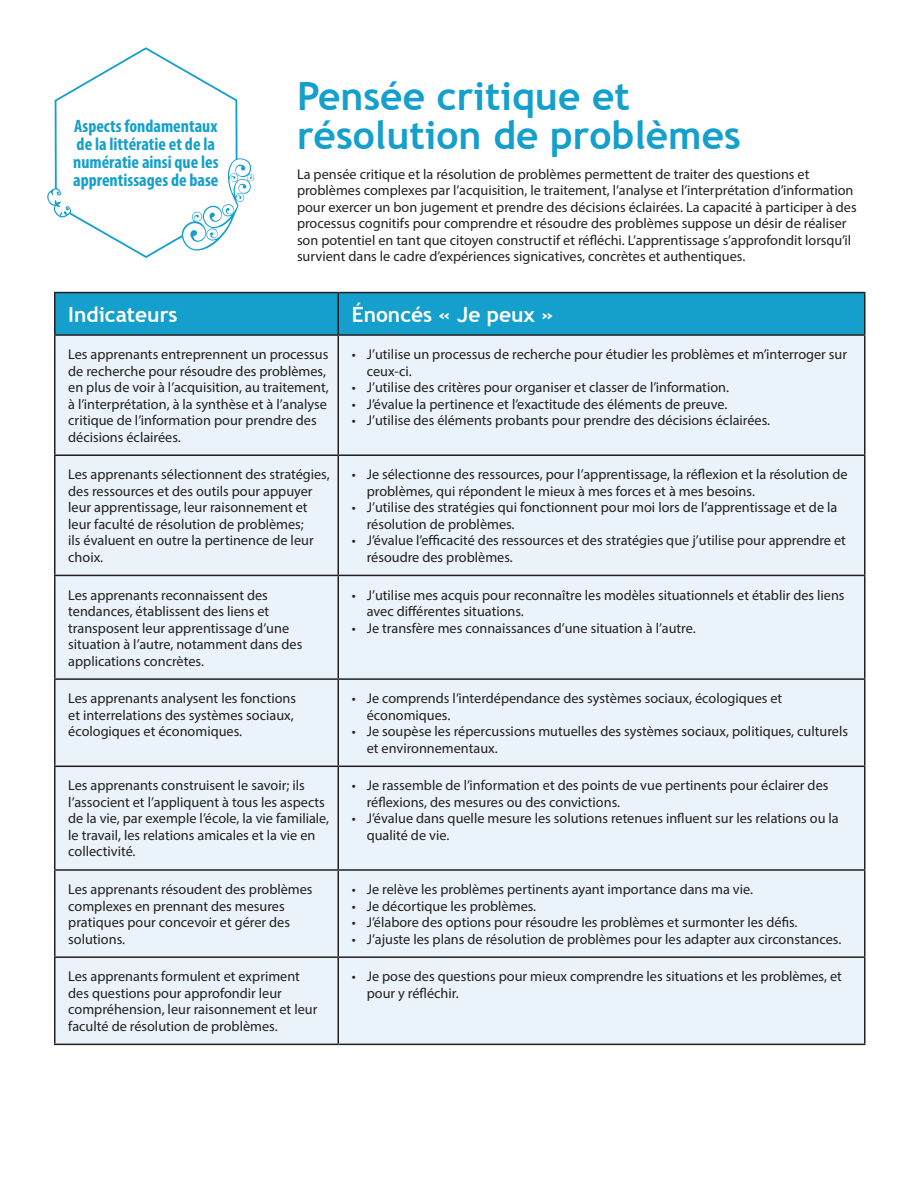
<style>
.page{position:relative;width:918px;height:1188px;background:#fff}
.page>*{position:absolute;margin:0;border:0;box-sizing:border-box;transform-origin:0 0}
.t1{font:700 39px/39px "Trebuchet MS";color:#149fcc}
.Header__Table{font:700 21px "Trebuchet MS";color:#fff}
.Body__Hex{font:700 condensed 18px/18px "Myriad Pro";color:#149fcc}
.Bullets__Table{font:14.25px/16.5px "Myriad Pro";color:#231f20}
.Body__Table{font:14.25px/16.5px "Myriad Pro";color:#231f20}
.Body{font:14.25px/16.5px "Myriad Pro";color:#231f20}
</style>
<div class="page">
<div style="left:56px;top:293px;width:808px;height:41px;background:#149fcc"></div>
<div style="left:56px;top:336px;width:808px;height:708px;background:#e9f3f9"></div>
<hr style="left:54px;top:292px;width:284px;height:1px;background:#231f20">
<hr style="left:54px;top:293px;width:2px;height:41px;background:#231f20">
<hr style="left:338px;top:292px;width:528px;height:1px;background:#231f20">
<hr style="left:338px;top:293px;width:1px;height:41px;background:#231f20">
<hr style="left:864px;top:293px;width:2px;height:41px;background:#231f20">
<hr style="left:54px;top:334px;width:284px;height:2px;background:#231f20">
<hr style="left:54px;top:336px;width:2px;height:118px;background:#231f20">
<hr style="left:338px;top:334px;width:528px;height:2px;background:#231f20">
<hr style="left:338px;top:336px;width:1px;height:118px;background:#231f20">
<hr style="left:864px;top:336px;width:2px;height:118px;background:#231f20">
<hr style="left:54px;top:454px;width:284px;height:2px;background:#231f20">
<hr style="left:54px;top:456px;width:2px;height:119px;background:#231f20">
<hr style="left:338px;top:454px;width:528px;height:2px;background:#231f20">
<hr style="left:338px;top:456px;width:1px;height:119px;background:#231f20">
<hr style="left:864px;top:456px;width:2px;height:119px;background:#231f20">
<hr style="left:54px;top:575px;width:284px;height:1px;background:#231f20">
<hr style="left:54px;top:576px;width:2px;height:102px;background:#231f20">
<hr style="left:338px;top:575px;width:528px;height:1px;background:#231f20">
<hr style="left:338px;top:576px;width:1px;height:102px;background:#231f20">
<hr style="left:864px;top:576px;width:2px;height:102px;background:#231f20">
<hr style="left:54px;top:678px;width:284px;height:2px;background:#231f20">
<hr style="left:54px;top:680px;width:2px;height:86px;background:#231f20">
<hr style="left:338px;top:678px;width:528px;height:2px;background:#231f20">
<hr style="left:338px;top:680px;width:1px;height:86px;background:#231f20">
<hr style="left:864px;top:680px;width:2px;height:86px;background:#231f20">
<hr style="left:54px;top:766px;width:284px;height:1px;background:#231f20">
<hr style="left:54px;top:767px;width:2px;height:102px;background:#231f20">
<hr style="left:338px;top:766px;width:528px;height:1px;background:#231f20">
<hr style="left:338px;top:767px;width:1px;height:102px;background:#231f20">
<hr style="left:864px;top:767px;width:2px;height:102px;background:#231f20">
<hr style="left:54px;top:869px;width:284px;height:2px;background:#231f20">
<hr style="left:54px;top:871px;width:2px;height:85px;background:#231f20">
<hr style="left:338px;top:869px;width:528px;height:2px;background:#231f20">
<hr style="left:338px;top:871px;width:1px;height:85px;background:#231f20">
<hr style="left:864px;top:871px;width:2px;height:85px;background:#231f20">
<hr style="left:54px;top:956px;width:284px;height:2px;background:#231f20">
<hr style="left:54px;top:958px;width:2px;height:86px;background:#231f20">
<hr style="left:338px;top:956px;width:528px;height:2px;background:#231f20">
<hr style="left:338px;top:958px;width:1px;height:86px;background:#231f20">
<hr style="left:864px;top:958px;width:2px;height:86px;background:#231f20">
<hr style="left:54px;top:1044px;width:284px;height:1px;background:#231f20">
<hr style="left:338px;top:1044px;width:528px;height:1px;background:#231f20">
<svg style="left:47px;top:47px;width:207px;height:211px"></svg>
<p class="Body__Hex" style="left:73px;top:117px;width:147px">Aspects fondamentaux de la littératie et de la numératie ainsi que les apprentissages de base</p>
<p class="t1" style="left:297px;top:76px;width:446px">Pensée critique et résolution de problèmes</p>
<p class="Body" style="left:297px;top:166px;width:561px">La pensée critique et la résolution de problèmes permettent de traiter des questions et problèmes complexes par l’acquisition, le traitement, l’analyse et l’interprétation d’information pour exercer un bon jugement et prendre des décisions éclairées. La capacité à participer à des processus cognitifs pour comprendre et résoudre des problèmes suppose un désir de réaliser son potentiel en tant que citoyen constructif et réfléchi. L’apprentissage s’approfondit lorsqu’il survient dans le cadre d’expériences signicatives, concrètes et authentiques.</p>
<p class="Header__Table" style="left:68px;top:301px;width:111px">Indicateurs</p>
<p class="Header__Table" style="left:352px;top:301px;width:203px">Énoncés « Je peux »</p>
<p class="Body__Table" style="left:68px;top:346px;width:262px">Les apprenants entreprennent un processus de recherche pour résoudre des problèmes, en plus de voir à l’acquisition, au traitement, à l’interprétation, à la synthèse et à l’analyse critique de l’information pour prendre des décisions éclairées.</p>
<p class="Bullets__Table" style="left:367px;top:346px;width:482px;text-indent:-15px">• J’utilise un processus de recherche pour étudier les problèmes et m’interroger sur ceux-ci.</p>
<p class="Bullets__Table" style="left:352px;top:379px;width:379px">• J’utilise des critères pour organiser et classer de l’information.</p>
<p class="Bullets__Table" style="left:352px;top:395px;width:377px">• J’évalue la pertinence et l’exactitude des éléments de preuve.</p>
<p class="Bullets__Table" style="left:352px;top:412px;width:420px">• J’utilise des éléments probants pour prendre des décisions éclairées.</p>
<p class="Body__Table" style="left:68px;top:466px;width:263px">Les apprenants sélectionnent des stratégies, des ressources et des outils pour appuyer leur apprentissage, leur raisonnement et leur faculté de résolution de problèmes;<br>ils évaluent en outre la pertinence de leur choix.</p>
<p class="Bullets__Table" style="left:367px;top:466px;width:482px;text-indent:-15px">• Je sélectionne des ressources, pour l’apprentissage, la réflexion et la résolution de problèmes, qui répondent le mieux à mes forces et à mes besoins.</p>
<p class="Bullets__Table" style="left:367px;top:499px;width:472px;text-indent:-15px">• J’utilise des stratégies qui fonctionnent pour moi lors de l’apprentissage et de la résolution de problèmes.</p>
<p class="Bullets__Table" style="left:367px;top:532px;width:481px;text-indent:-15px">• J’évalue l’efficacité des ressources et des stratégies que j’utilise pour apprendre et résoudre des problèmes.</p>
<p class="Body__Table" style="left:68px;top:586px;width:236px">Les apprenants reconnaissent des tendances, établissent des liens et transposent leur apprentissage d’une situation à l’autre, notamment dans des applications concrètes.</p>
<p class="Bullets__Table" style="left:367px;top:586px;width:479px;text-indent:-15px">• J’utilise mes acquis pour reconnaître les modèles situationnels et établir des liens avec différentes situations.</p>
<p class="Bullets__Table" style="left:352px;top:619px;width:346px">• Je transfère mes connaissances d’une situation à l’autre.</p>
<p class="Body__Table" style="left:68px;top:690px;width:229px">Les apprenants analysent les fonctions et interrelations des systèmes sociaux, écologiques et économiques.</p>
<p class="Bullets__Table" style="left:367px;top:690px;width:417px;text-indent:-15px">• Je comprends l’interdépendance des systèmes sociaux, écologiques et économiques.</p>
<p class="Bullets__Table" style="left:367px;top:723px;width:483px;text-indent:-15px">• Je soupèse les répercussions mutuelles des systèmes sociaux, politiques, culturels et environnementaux.</p>
<p class="Body__Table" style="left:68px;top:777px;width:262px">Les apprenants construisent le savoir; ils l’associent et l’appliquent à tous les aspects de la vie, par exemple l’école, la vie familiale, le travail, les relations amicales et la vie en collectivité.</p>
<p class="Bullets__Table" style="left:367px;top:777px;width:463px;text-indent:-15px">• Je rassemble de l’information et des points de vue pertinents pour éclairer des réflexions, des mesures ou des convictions.</p>
<p class="Bullets__Table" style="left:367px;top:810px;width:474px;text-indent:-15px">• J’évalue dans quelle mesure les solutions retenues influent sur les relations ou la qualité de vie.</p>
<p class="Body__Table" style="left:68px;top:881px;width:246px">Les apprenants résoudent des problèmes complexes en prennant des mesures pratiques pour concevoir et gérer des solutions.</p>
<p class="Bullets__Table" style="left:352px;top:881px;width:403px">• Je relève les problèmes pertinents ayant importance dans ma vie.</p>
<p class="Bullets__Table" style="left:352px;top:897px;width:186px">• Je décortique les problèmes.</p>
<p class="Bullets__Table" style="left:352px;top:914px;width:447px">• J’élabore des options pour résoudre les problèmes et surmonter les défis.</p>
<p class="Bullets__Table" style="left:352px;top:930px;width:491px">• J’ajuste les plans de résolution de problèmes pour les adapter aux circonstances.</p>
<p class="Body__Table" style="left:68px;top:968px;width:251px">Les apprenants formulent et expriment des questions pour approfondir leur compréhension, leur raisonnement et leur faculté de résolution de problèmes.</p>
<p class="Bullets__Table" style="left:367px;top:968px;width:477px;text-indent:-15px">• Je pose des questions pour mieux comprendre les situations et les problèmes, et pour y réfléchir.</p>
</div>
